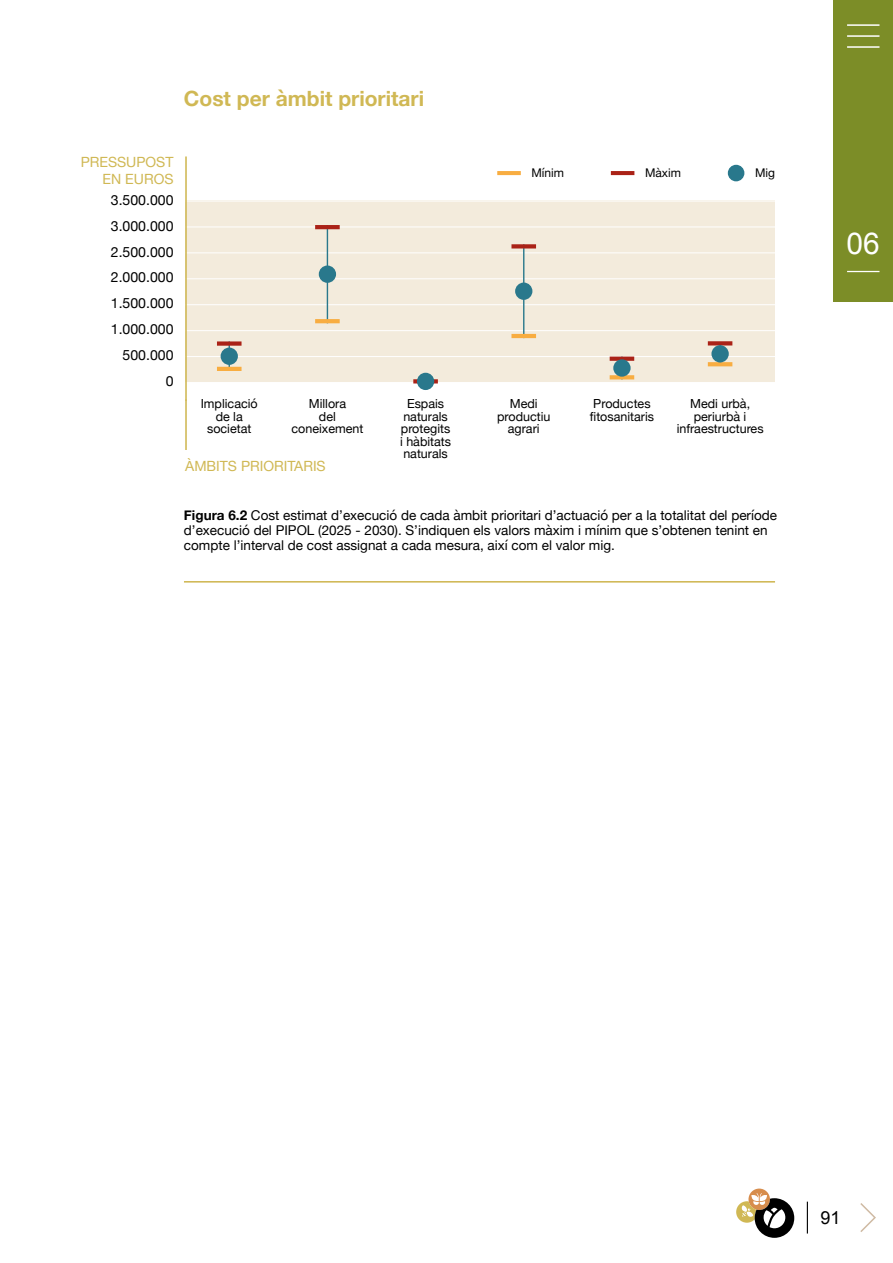
<style>
.page{position:relative;width:893px;height:1263px;background:#fff}
.page>*{position:absolute;margin:0;border:0;box-sizing:border-box;transform-origin:0 0}
.t1{font:30px "Arial";color:#fff}
.t2{font:700 21px "Helvetica Neue";color:#d0b854}
.t3{font:18px "Arial";color:#000}
.t4{font:14.1px/26px "Helvetica Neue";color:#000;text-align:right}
.t5{font:14.1px/17px "Helvetica Neue";color:#d0b854;text-align:right}
.t6{font:13.5px/15px "Helvetica Neue";color:#000}
.t7{font:12.45px/12.5px "Helvetica Neue";color:#000;text-align:center}
.t8{font:12px "Helvetica Neue";color:#000}
.s1{font-weight:700}
</style>
<div class="page">
<div style="left:834px;top:0;width:59px;height:302px;background:#7c8d27"></div>
<hr style="left:847px;top:271px;width:32px;height:1px;background:#fff">
<hr style="left:611px;top:171px;width:23px;height:4px;background:#aa2217">
<hr style="left:497px;top:171px;width:24px;height:4px;background:#f8ad41">
<div style="left:728px;top:165px;width:16px;height:16px;background:#29788c;border-radius:50%"></div>
<div style="left:185px;top:201px;width:590px;height:182px;background:#f3ebdc"></div>
<hr style="left:185px;top:278px;width:590px;height:1px;background:#fff">
<hr style="left:185px;top:304px;width:590px;height:1px;background:#fff">
<hr style="left:185px;top:330px;width:590px;height:1px;background:#fff">
<hr style="left:185px;top:356px;width:590px;height:1px;background:#fff">
<hr style="left:185px;top:382px;width:590px;height:1px;background:#fff">
<hr style="left:185px;top:201px;width:590px;height:1px;background:#fff">
<hr style="left:185px;top:227px;width:590px;height:1px;background:#fff">
<hr style="left:185px;top:252px;width:590px;height:1px;background:#fff">
<div style="left:221px;top:348px;width:17px;height:17px;background:#29788c;border-radius:50%"></div>
<hr style="left:229px;top:341px;width:1px;height:30px;background:#29788c">
<div style="left:217px;top:341px;width:25px;height:5px;background:#aa2217"></div>
<hr style="left:217px;top:367px;width:25px;height:4px;background:#f8ad41">
<div style="left:319px;top:265px;width:17px;height:18px;background:#29788c;border-radius:50%"></div>
<hr style="left:327px;top:225px;width:1px;height:98px;background:#29788c">
<hr style="left:315px;top:225px;width:25px;height:4px;background:#aa2217">
<svg style="left:315px;top:319px;width:25px;height:4px"></svg>
<div style="left:515px;top:283px;width:17px;height:17px;background:#29788c;border-radius:50%"></div>
<hr style="left:523px;top:244px;width:1px;height:94px;background:#29788c">
<svg style="left:511px;top:244px;width:25px;height:4px"></svg>
<hr style="left:511px;top:334px;width:25px;height:4px;background:#f8ad41">
<svg style="left:610px;top:357px;width:24px;height:4px"></svg>
<svg style="left:610px;top:375px;width:24px;height:4px"></svg>
<div style="left:613px;top:359px;width:18px;height:18px;background:#29788c;border-radius:50%"></div>
<svg style="left:708px;top:341px;width:24px;height:4px"></svg>
<svg style="left:708px;top:362px;width:24px;height:4px"></svg>
<div style="left:711px;top:345px;width:18px;height:17px;background:#29788c;border-radius:50%"></div>
<hr style="left:185px;top:399px;width:2px;height:51px;background:#d0b854">
<hr style="left:185px;top:156px;width:2px;height:245px;background:#d0b854">
<svg style="left:413px;top:379px;width:25px;height:4px"></svg>
<div style="left:417px;top:373px;width:17px;height:17px;background:#29788c;border-radius:50%"></div>
<hr style="left:184px;top:581px;width:591px;height:2px;background:#d0b854">
<hr style="left:807px;top:1201px;width:1px;height:32px;background:#000">
<svg style="left:748px;top:1188px;width:22px;height:22px"></svg>
<svg style="left:736px;top:1193px;width:58px;height:45px"></svg>
<hr style="left:847px;top:24px;width:32px;height:2px;background:#fff">
<hr style="left:847px;top:35px;width:32px;height:2px;background:#fff">
<hr style="left:847px;top:46px;width:32px;height:2px;background:#fff">
<svg style="left:860px;top:1203px;width:16px;height:29px"></svg>
<h2 class="t2" style="left:184px;top:82px;width:242px">Cost per àmbit prioritari</h2>
<p class="t5" style="left:81px;top:154px;width:94px">PRESSUPOST<br>EN EUROS</p>
<p class="t4" style="left:111px;top:187px;width:64px">3.500.000<br>3.000.000<br>2.500.000<br>2.000.000<br>1.500.000<br>1.000.000<br>500.000<br>0</p>
<p class="t8" style="left:531px;top:164px;width:34px">Mínim</p>
<p class="t8" style="left:645px;top:164px;width:38px">Màxim</p>
<p class="t8" style="left:755px;top:164px;width:22px">Mig</p>
<p class="t7" style="left:201px;top:398px;width:59px">Implicació de la societat</p>
<p class="t7" style="left:291px;top:398px;width:73px">Millora<br>del coneixement</p>
<p class="t7" style="left:400px;top:398px;width:53px">Espais naturals protegits i hàbitats naturals</p>
<p class="t7" style="left:677px;top:398px;width:88px">Medi urbà, periurbà i infraestructures</p>
<p class="t7" style="left:497px;top:398px;width:55px">Medi productiu agrari</p>
<p class="t7" style="left:590px;top:398px;width:66px;text-align:left">Productes fitosanitaris</p>
<p class="t5" style="left:185px;top:458px;width:142px">ÀMBITS PRIORITARIS</p>
<p class="t6" style="left:184px;top:509px;width:595px"><span class="s1">Figura 6.2</span> Cost estimat d’execució de cada àmbit prioritari d’actuació per a la totalitat del període d’execució del PIPOL (2025 - 2030). S’indiquen els valors màxim i mínim que s’obtenen tenint en compte l’interval de cost assignat a cada mesura, així com el valor mig.</p>
<h1 class="t1" style="left:847px;top:224px;width:35px">06</h1>
<h3 class="t3" style="left:820px;top:1206px;width:22px">91</h3>
</div>
